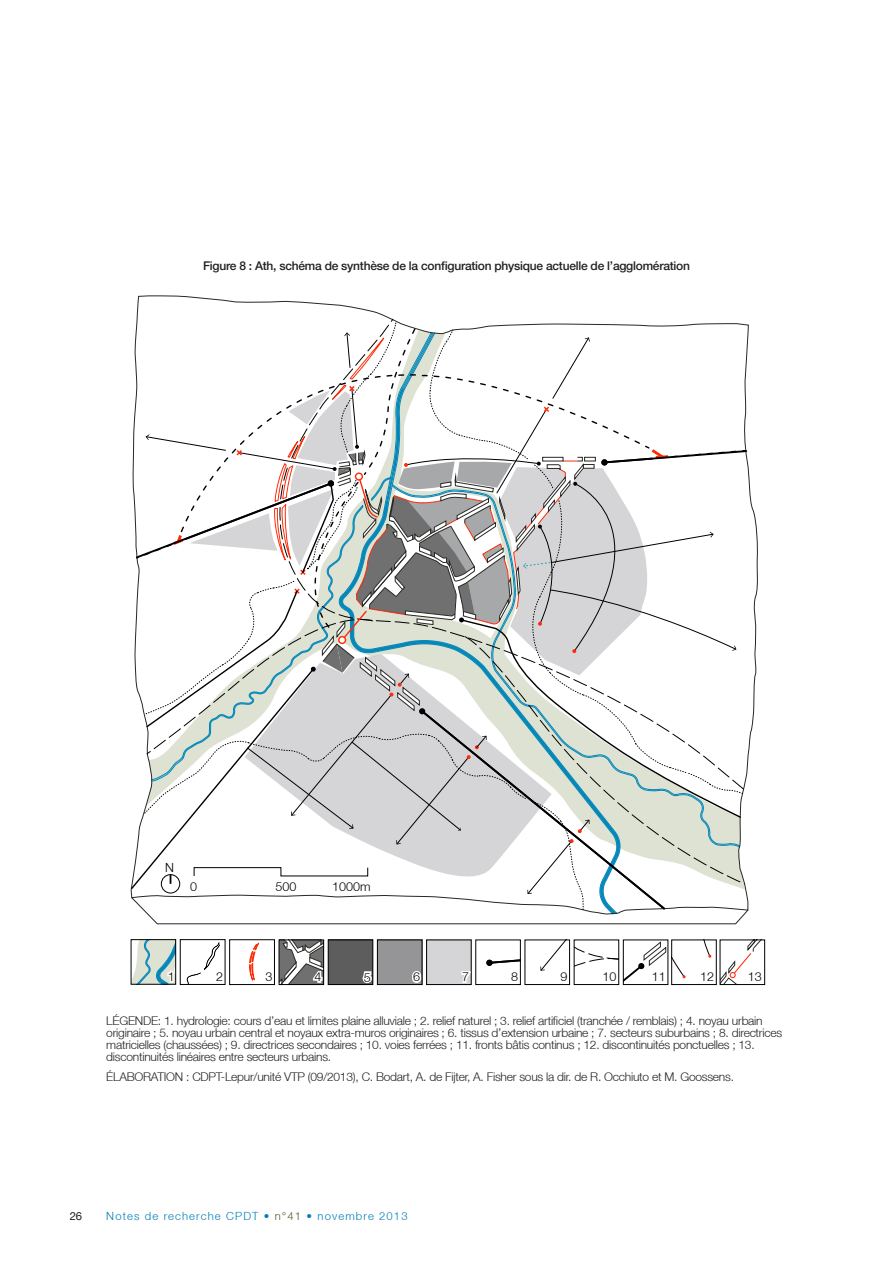
<style>
.page{position:relative;width:893px;height:1263px;background:#fff}
.page>*{position:absolute;margin:0;border:0;box-sizing:border-box;transform-origin:0 0}
.t1{font:300 12.6px "Helvetica Neue LT";color:#000}
.t2{font:300 12px/12px "Helvetica Neue LT";letter-spacing:-.02em;color:#231f20}
.t3{font:500 12px "Helvetica Neue LT";letter-spacing:-.02em;color:#231f20}
.t4{font:300 11.25px "Helvetica Neue LT";letter-spacing:.1em;color:#007eb6}
.t5{font:11.25px "Helvetica Neue LT";color:#231f20}
.s1{color:#465f2b}
</style>
<div class="page">
<div style="left:131px;top:939px;width:45px;height:45px;border:1px solid #000"></div>
<div style="left:180px;top:939px;width:45px;height:46px;border:1px solid #000"></div>
<div style="left:229px;top:939px;width:46px;height:46px;border:1px solid #000"></div>
<svg style="left:131px;top:940px;width:635px;height:46px"></svg>
<div style="left:671px;top:940px;width:45px;height:45px;border:1px solid #000"></div>
<svg style="left:130px;top:319px;width:618px;height:605px"></svg>
<p class="t3" style="left:203px;top:259px;width:488px">Figure 8 : Ath, schéma de synthèse de la configuration physique actuelle de l’agglomération</p>
<p class="t1" style="left:165px;top:860px;width:10px">N</p>
<p class="t1" style="left:190px;top:879px;width:8px">0</p>
<p class="t1" style="left:276px;top:879px;width:22px">500</p>
<p class="t1" style="left:332px;top:879px;width:40px">1000m</p>
<p class="t1" style="left:168px;top:969px;width:8px">1</p>
<p class="t1" style="left:216px;top:969px;width:8px">2</p>
<p class="t1" style="left:265px;top:969px;width:8px">3</p>
<p class="t1" style="left:314px;top:969px;width:8px">4</p>
<p class="t1" style="left:364px;top:969px;width:8px">5</p>
<p class="t1" style="left:413px;top:969px;width:8px">6</p>
<p class="t1" style="left:462px;top:969px;width:8px">7</p>
<p class="t1" style="left:511px;top:969px;width:8px">8</p>
<p class="t1" style="left:560px;top:969px;width:8px">9</p>
<p class="t1" style="left:603px;top:969px;width:15px">10</p>
<p class="t1" style="left:652px;top:969px;width:15px">11</p>
<p class="t1" style="left:700px;top:969px;width:15px">12</p>
<p class="t1" style="left:748px;top:969px;width:15px">13</p>
<p class="t2" style="left:106px;top:1014px;width:677px">LÉGENDE: 1. hydrologie: cours d’eau et limites plaine alluviale ; 2. relief naturel ; 3. relief artificiel (tranchée / remblais) ; 4. noyau urbain originaire ; 5. noyau urbain central et noyaux extra-muros originaires ; 6. tissus d’extension urbaine ; 7. secteurs suburbains ; 8. directrices matricielles (chaussées) ; 9. directrices secondaires ; 10. voies ferrées ; 11. fronts bâtis continus ; 12. discontinuités ponctuelles ; 13. discontinuités linéaires entre secteurs urbains.</p>
<p class="t2" style="left:106px;top:1070px;width:629px">ÉLABORATION : CDPT-Lepur/unité VTP (09/2013), C. Bodart, A. de Fijter, A. Fisher sous la dir. de R. Occhiuto et M. Goossens.</p>
<p class="t5" style="left:70px;top:1210px;width:14px">26</p>
<p class="t4" style="left:106px;top:1209px;width:303px">Notes de recherche CPDT • <span class="s1">n°41</span> • novembre 2013</p>
</div>
